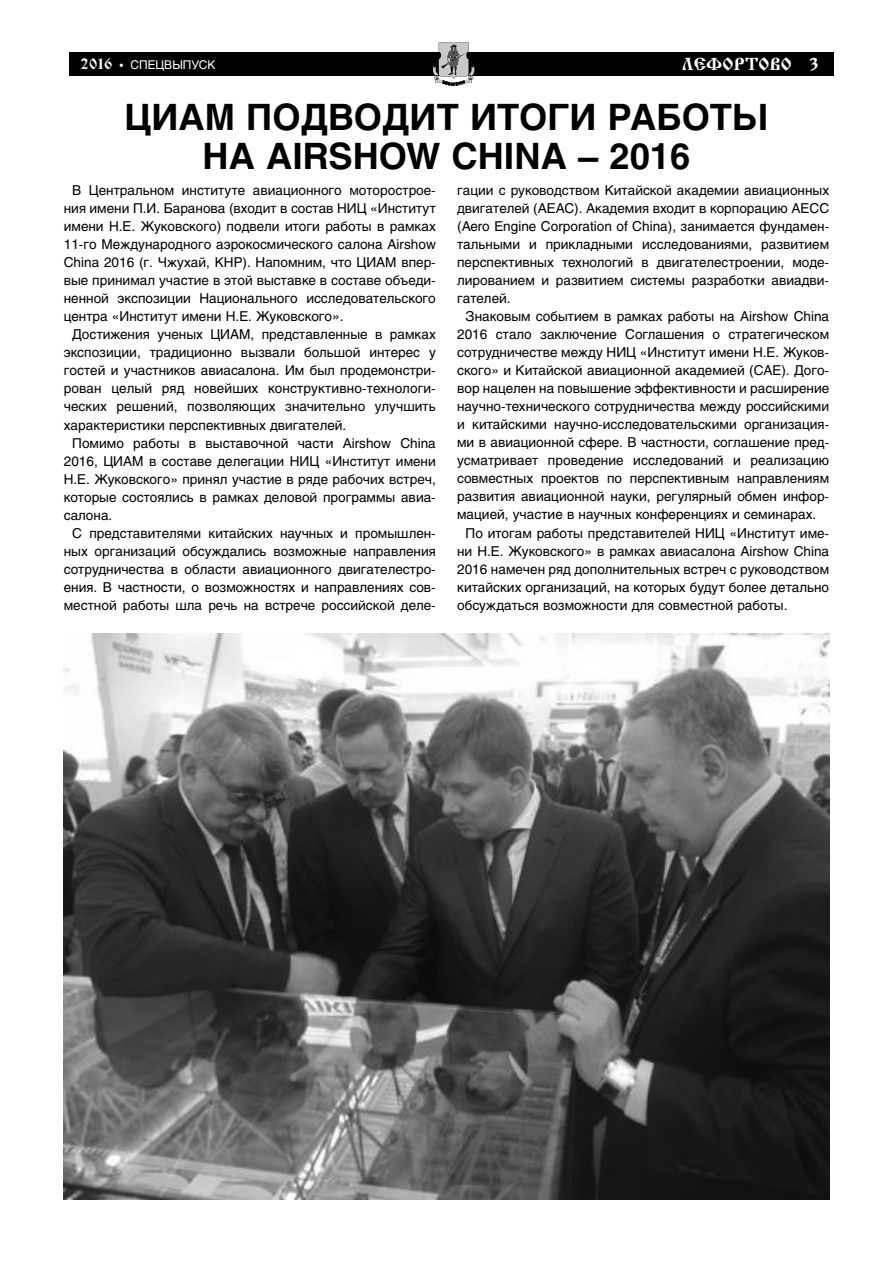
<style>
.page{position:relative;width:893px;height:1263px;background:#fff}
.page>*{position:absolute;margin:0;border:0;box-sizing:border-box;transform-origin:0 0}
.t1{font:700 36px/39px "Helios C";color:#000;text-align:center}
.t2{font:17.25px "Izhitsa C";color:#fff}
.t3{font:13.5px/18px "Helios C";color:#000;text-align:justify}
.t4{font:11.85px "Helios C";color:#fff}
.s1{font-family:"Izhitsa C";font-size:15.15px}
</style>
<div class="page">
<div style="left:70px;top:52px;width:764px;height:23px;background:#000"></div>
<svg style="left:432px;top:43px;width:43px;height:43px"></svg>
<img style="left:64px;top:634px;width:765px;height:565px">
<p class="t4" style="left:81px;top:60px;width:137px"><span class="s1">2016 •</span> СПЕЦВЫПУСК</p>
<p class="t2" style="left:682px;top:54px;width:138px">ЛЕФОРТОВО 3</p>
<h1 class="t1" style="left:125px;top:101px;width:645px">ЦИАМ ПОДВОДИТ ИТОГИ РАБОТЫ<br>НА AIRSHOW CHINA – 2016</h1>
<p class="t3" style="left:64px;top:183px;width:374px;text-indent:9px">В Центральном институте авиационного моторострое&shy;ния имени П.И. Баранова (входит в состав НИЦ «Институт имени Н.Е. Жуковского) подвели итоги работы в рамках 11-го Международного аэрокосмического салона Airshow China 2016 (г. Чжухай, КНР). Напомним, что ЦИАМ впер&shy;вые принимал участие в этой выставке в составе объеди&shy;ненной экспозиции Национального исследовательского центра «Институт имени Н.Е. Жуковского».</p>
<p class="t3" style="left:64px;top:327px;width:374px;text-indent:9px">Достижения ученых ЦИАМ, представленные в рамках экспозиции, традиционно вызвали большой интерес у гостей и участников авиасалона. Им был продемонстри&shy;рован целый ряд новейших конструктивно-технологи&shy;ческих решений, позволяющих значительно улучшить характеристики перспективных двигателей.</p>
<p class="t3" style="left:64px;top:435px;width:374px;text-indent:9px">Помимо работы в в ыставочной части Airshow China 2016, ЦИАМ в составе делегации НИЦ «Институт имени Н.Е. Жуковского» принял участие в ряде рабочих встреч, которые состоялись в рамках деловой программы авиа&shy;салона.</p>
<p class="t3" style="left:64px;top:525px;width:374px;text-indent:9px">С представителями китайских научных и промышлен&shy;ных организаций обсуждались возможные направления сотрудничества в области авиационного двигателестро&shy;ения. В частности, о возможностях и направлениях сов&shy;местной работы шла речь на встрече российской деле-</p>
<p class="t3" style="left:457px;top:183px;width:374px">гации с руководством Китайской академии авиационных двигателей (AEAC). Академия входит в корпорацию AECC (Aero Engine Corporation of China), занимается фундамен&shy;тальными и прикладными исследованиями, развитием перспективных технологий в двигателестроении, моде&shy;лированием и развитием системы разработки авиадви&shy;гателей.</p>
<p class="t3" style="left:466px;top:309px;width:365px">Знаковым событием в рамках работы на Airshow China</p>
<p class="t3" style="left:457px;top:327px;width:374px">2016 стало заключение Соглашения о стратегическом</p>
<p class="t3" style="left:457px;top:345px;width:374px">сотрудничестве между НИЦ «Институт имени Н.Е. Жуков-</p>
<p class="t3" style="left:457px;top:363px;width:374px">ского» и Китайской авиационной академией (CAE). Дого-</p>
<p class="t3" style="left:457px;top:381px;width:374px">вор нацелен на повышение эффективности и расширение</p>
<p class="t3" style="left:457px;top:399px;width:374px">научно-технического сотрудничества между российскими</p>
<p class="t3" style="left:457px;top:417px;width:374px">и китайскими научно-исследовательскими организация-</p>
<p class="t3" style="left:457px;top:435px;width:374px">ми в авиационной сфере. В частности, соглашение пред-</p>
<p class="t3" style="left:457px;top:453px;width:373px">усматривает проведение исследований и реализацию</p>
<p class="t3" style="left:457px;top:471px;width:374px">совместных проектов по перспективным направлениям</p>
<p class="t3" style="left:457px;top:489px;width:374px">развития авиационной науки, регулярный обмен инфор-</p>
<p class="t3" style="left:457px;top:507px;width:361px">мацией, участие в научных конференциях и семинарах.</p>
<p class="t3" style="left:466px;top:525px;width:365px">По итогам работы представителей НИЦ «Институт име-</p>
<p class="t3" style="left:457px;top:543px;width:374px">ни Н.Е. Жуковского» в рамках авиасалона Airshow China</p>
<p class="t3" style="left:457px;top:561px;width:374px">2016 намечен ряд дополнительных встреч с руководством</p>
<p class="t3" style="left:457px;top:579px;width:374px">китайских организаций, на которых будут более детально</p>
<p class="t3" style="left:457px;top:597px;width:332px">обсуждаться возможности для совместной работы.</p>
</div>
